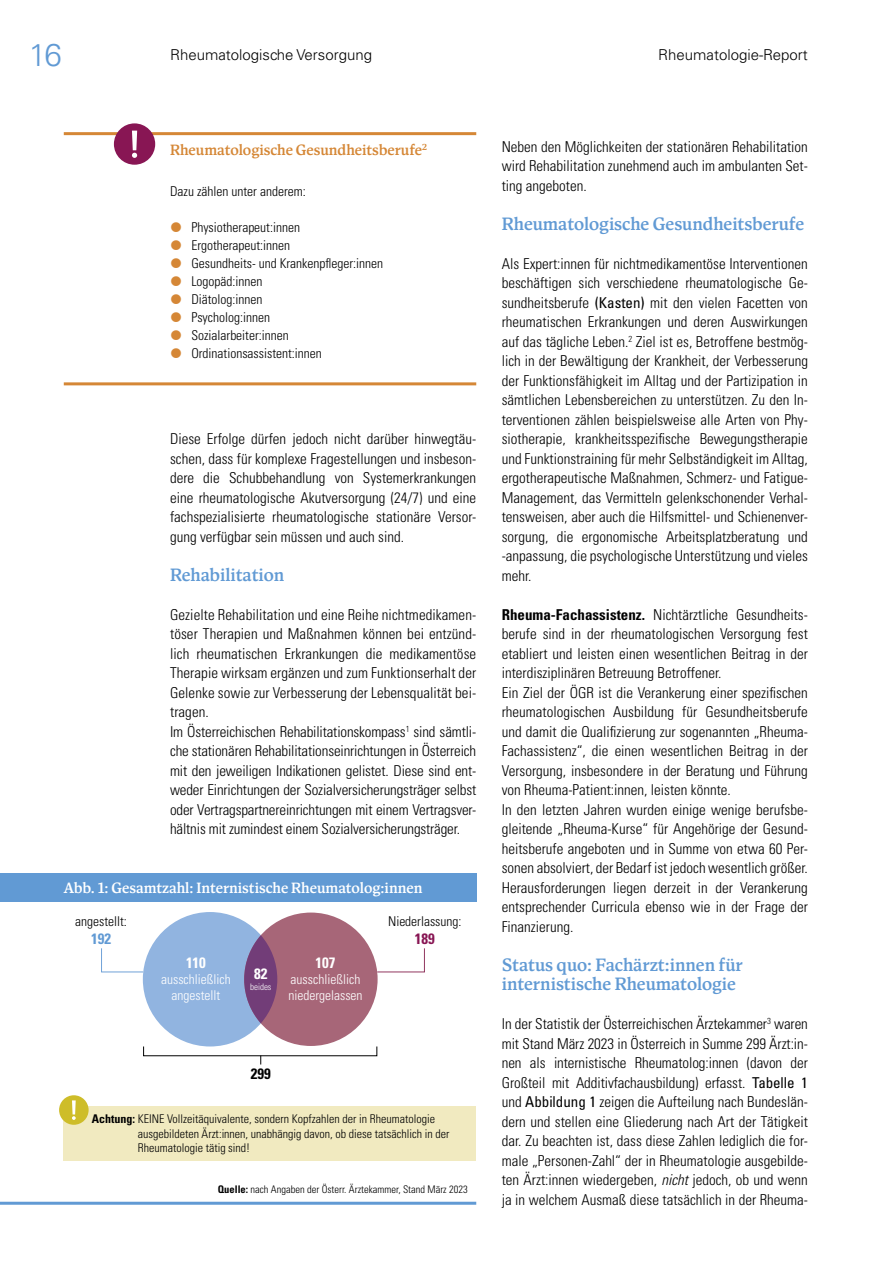
<style>
.page{position:relative;width:893px;height:1263px;background:#fff}
.page>*{position:absolute;margin:0;border:0;box-sizing:border-box;transform-origin:0 0}
.t1{font:300 31.5px "Univers LT Std";color:#619ad4}
.t2{font:18px/19.5px "Antonia Variable";color:#619ad4}
.t3{font:300 condensed 15px/19.5px "Univers LT Std";color:#000;text-align:justify}
.t4{font:15px "Antonia Variable";color:#fff}
.t5{font:300 15px "Univers LT Std";color:#000}
.t6{font:15px "Antonia Variable";color:#d58736}
.t7{font:700 condensed 15px "Univers LT Std";color:#fff}
.t8{font:700 condensed 15px "Univers LT Std";color:#619ad4}
.t9{font:700 condensed 15px "Univers LT Std";color:#000}
.t10{font:700 condensed 15px "Univers LT Std";color:#881654}
.t11{font:300 condensed 13.5px/18px "Univers LT Std";color:#000}
.t12{font:300 condensed 13.5px/16.2px "Univers LT Std";color:#fff;text-align:center}
.t13{font:300 condensed 12px/14.4px "Univers LT Std";color:#000}
.t14{font:300 condensed 10.5px "Univers LT Std";color:#000}
.t15{font:300 condensed 9px "Univers LT Std";color:#fff}
.s1{font-weight:700}
.s2{font-weight:400}
.s3{font-style:italic}
</style>
<div class="page">
<div style="left:0;top:873px;width:476px;height:28px;background:#619ad4"></div>
<hr style="left:0;top:1202px;width:476px;height:3px;background:#619ad4">
<div style="left:143px;top:912px;width:134px;height:134px;background:#91b4e0;border-radius:67px"></div>
<div style="left:244px;top:912px;width:134px;height:134px;background:#a76678;border-radius:67px"></div>
<div style="left:244px;top:935px;width:33px;height:88px;background:#723d78;border-radius:50%"></div>
<svg style="left:376px;top:948px;width:49px;height:25px"></svg>
<svg style="left:101px;top:948px;width:43px;height:25px"></svg>
<hr style="left:64px;top:382px;width:412px;height:3px;background:#d58736">
<hr style="left:64px;top:132px;width:412px;height:3px;background:#d58736">
<div style="left:114px;top:123px;width:41px;height:42px;background:#881654;border-radius:50%"></div>
<svg style="left:132px;top:131px;width:5px;height:27px"></svg>
<div style="left:64px;top:1106px;width:412px;height:55px;background:#f1eac0"></div>
<div style="left:59px;top:1095px;width:30px;height:30px;background:#cebd29;border-radius:50%"></div>
<svg style="left:72px;top:1100px;width:4px;height:20px"></svg>
<h1 class="t1" style="left:29px;top:36px;width:35px">16</h1>
<p class="t5" style="left:170px;top:46px;width:204px">Rheumatologische Versorgung</p>
<p class="t5" style="left:658px;top:46px;width:151px">Rheumatologie-Report</p>
<p class="t6" style="left:170px;top:141px;width:258px">Rheumatologische Gesundheitsberufe<sup>2</sup></p>
<p class="t11" style="left:170px;top:182px;width:137px">Dazu zählen unter anderem:</p>
<p class="t11" style="left:191px;top:218px;width:193px">Physiotherapeut:innen<br>Ergotherapeut:innen<br>Gesundheits- und Krankenpfleger:innen<br>Logopäd:innen<br>Diätolog:innen<br>Psycholog:innen<br>Sozialarbeiter:innen<br>Ordinationsassistent:innen</p>
<p class="t3" style="left:170px;top:429px;width:308px">Diese Erfolge dürfen jedoch nicht darüber hinwegtäu&shy;schen, dass für komplexe Fragestellungen und insbeson&shy;dere die Schubbehandlung von Systemerkrankungen eine rheumatologische Akutversorgung (24/7) und eine fachspezialisierte rheumatologische stationäre Versor&shy;gung verfügbar sein müssen und auch sind.</p>
<p class="t2" style="left:170px;top:565px;width:116px">Rehabilitation</p>
<p class="t3" style="left:170px;top:604px;width:308px;text-align:left">Gezielte Rehabilitation und eine Reihe nichtmedikamen&shy;töser Therapien und Maßnahmen können bei entzünd&shy;lich rheumatischen Erkrankungen die medikamentöse Therapie wirksam ergänzen und zum Funktionserhalt der Gelenke sowie zur Verbesserung der Lebensqualität bei&shy;tragen.<br>Im Österreichischen Rehabilitationskompass<sup>1</sup> sind sämtli&shy;che stationären Rehabilitationseinrichtungen in Österreich mit den jeweiligen Indikationen gelistet. Diese sind ent&shy;weder Einrichtungen der Sozialversicherungsträger selbst oder Vertragspartnereinrichtungen mit einem Vertragsver&shy;hältnis mit zumindest einem Sozialversicherungsträger.</p>
<p class="t4" style="left:64px;top:879px;width:360px">Abb. 1: Gesamtzahl: Internistische Rheumatolog:innen</p>
<p class="t11" style="left:75px;top:912px;width:53px">angestellt:</p>
<p class="t8" style="left:91px;top:929px;width:21px">192</p>
<p class="t7" style="left:186px;top:953px;width:21px">110</p>
<p class="t12" style="left:161px;top:971px;width:71px">ausschließlich angestellt</p>
<p class="t7" style="left:254px;top:965px;width:15px">82</p>
<p class="t15" style="left:250px;top:981px;width:23px">beides</p>
<p class="t7" style="left:315px;top:953px;width:21px">107</p>
<p class="t12" style="left:288px;top:971px;width:76px;text-align:left">ausschließlich niedergelassen</p>
<p class="t9" style="left:251px;top:1065px;width:21px">299</p>
<p class="t11" style="left:388px;top:912px;width:75px">Niederlassung:</p>
<p class="t10" style="left:415px;top:929px;width:21px">189</p>
<p class="t13" style="left:138px;top:1112px;width:313px;text-indent:-46px"><span class="s1">Achtung:</span> KEINE Vollzeitäquivalente, sondern Kopfzahlen der in Rheumatologie ausgebildeten Ärzt:innen, unabhängig davon, ob diese tatsächlich in der<br>Rheumatologie tätig sind!</p>
<p class="t14" style="left:218px;top:1183px;width:251px"><span class="s1">Quelle:</span> nach Angaben der Österr. Ärztekammer, Stand März 2023</p>
<p class="t3" style="left:502px;top:136px;width:308px">Neben den Möglichkeiten der stationären Rehabilitation wird Rehabilitation zunehmend auch im ambulanten Set&shy;ting angeboten.</p>
<p class="t2" style="left:502px;top:214px;width:304px">Rheumatologische Gesundheitsberufe</p>
<p class="t3" style="left:502px;top:253px;width:308px">Als Expert:innen für nichtmedikamentöse Interventionen beschäftigen sich verschiedene rheumatologische Ge&shy;sundheitsberufe <span class="s2">(Kasten)</span> mit den vielen Facetten von rheumatischen Erkrankungen und deren Auswirkungen auf das tägliche Leben.<sup>2</sup> Ziel ist es, Betroffene bestmög&shy;lich in der Bewältigung der Krankheit, der Verbesserung der Funktionsfähigkeit im Alltag und der Partizipation in sämtlichen Lebensbereichen zu unterstützen. Zu den In&shy;terventionen zählen beispielsweise alle Arten von Phy&shy;siotherapie, krankheitsspezifische Bewegungstherapie und Funktionstraining für mehr Selbständigkeit im Alltag, ergotherapeutische Maßnahmen, Schmerz- und Fatigue-Management, das Vermitteln gelenkschonender Verhal&shy;tensweisen, aber auch die Hilfsmittel- und Schienenver&shy;sorgung, die ergonomische Arbeitsplatzberatung und -anpassung, die psychologische Unterstützung und vieles mehr.</p>
<p class="t3" style="left:502px;top:604px;width:308px;text-align:left"><span class="s1">Rheuma-Fachassistenz.</span> Nichtärztliche Gesundheits&shy;berufe sind in der rheumatologischen Versorgung fest etabliert und leisten einen wesentlichen Beitrag in der interdisziplinären Betreuung Betroffener.<br>Ein Ziel der ÖGR ist die Verankerung einer spezifischen rheumatologischen Ausbildung für Gesundheitsberufe und damit die Qualifizierung zur sogenannten „Rheuma-Fachassistenz“, die einen wesentlichen Beitrag in der Versorgung, insbesondere in der Beratung und Führung von Rheuma-Patient:innen, leisten könnte.<br>In den letzten Jahren wurden einige wenige berufsbe&shy;gleitende „Rheuma-Kurse“ für Angehörige der Gesund&shy;heitsberufe angeboten und in Summe von etwa 60 Per&shy;sonen absolviert, der Bedarf ist jedoch wesentlich größer.<br>Herausforderungen liegen derzeit in der Verankerung entsprechender Curricula ebenso wie in der Frage der Finanzierung.</p>
<p class="t2" style="left:502px;top:955px;width:243px">Status quo: Fachärzt:innen für internistische Rheumatologie</p>
<p class="t3" style="left:502px;top:1014px;width:308px">In der Statistik der Österreichischen Ärztekammer<sup>3</sup> waren mit Stand März 2023 in Österreich in Summe 299 Ärzt:in&shy;nen als internistische Rheumatolog:innen (davon der Großteil mit Additivfachausbildung) erfasst. <span class="s2">Tabelle 1 </span>und <span class="s2">Abbildung 1</span> zeigen die Aufteilung nach Bundeslän&shy;dern und stellen eine Gliederung nach Art der Tätigkeit dar. Zu beachten ist, dass diese Zahlen lediglich die for&shy;male „Personen-Zahl“ der in Rheumatologie ausgebilde&shy;ten Ärzt:innen wiedergeben, <span class="s3">nicht</span> jedoch, ob und wenn ja in welchem Ausmaß diese tatsächlich in der Rheuma-</p>
</div>
